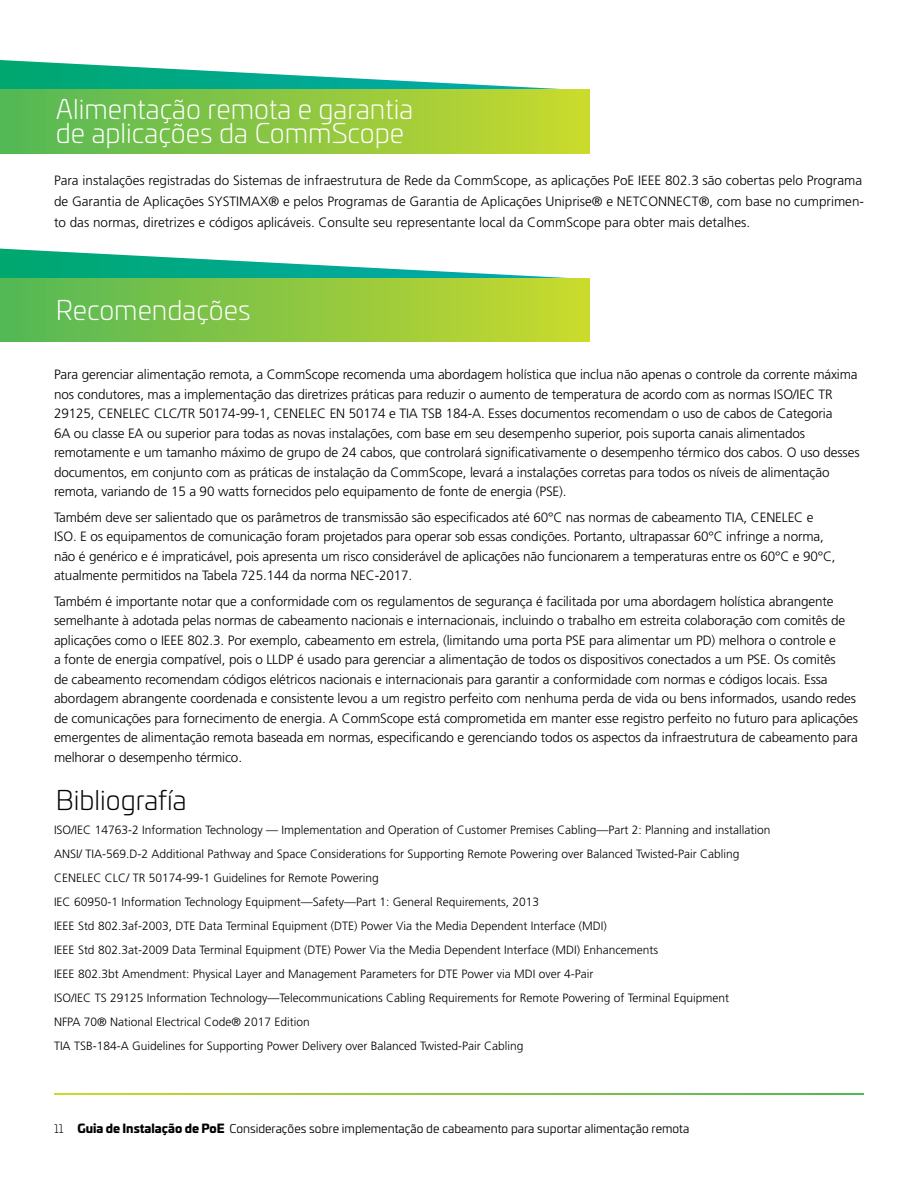
<style>
.page{position:relative;width:918px;height:1188px;background:#fff}
.page>*{position:absolute;margin:0;border:0;box-sizing:border-box;transform-origin:0 0}
.t1{font:300 27px/24px "Univia Pro";color:#fff}
.t2{font:300 27px "Univia Pro";color:#000}
.t3{font:300 13.5px/19.5px "Frutiger LT Std";letter-spacing:-.01em;color:#000}
.t4{font:300 12px/24px "Frutiger LT Std";color:#000}
.t5{font:12px "Univia Pro";color:#000}
.s1{font-weight:300}
.s2{font-weight:900}
</style>
<div class="page">
<svg style="left:54px;top:1093px;width:810px;height:2px"></svg>
<svg style="left:0;top:60px;width:590px;height:30px"></svg>
<div style="left:0;top:90px;width:590px;height:63px;background:linear-gradient(to right,#53b756,#c9d92d)"></div>
<svg style="left:0;top:249px;width:568px;height:29px"></svg>
<div style="left:0;top:278px;width:590px;height:64px;background:linear-gradient(to right,#53b756,#c9d92d)"></div>
<h1 class="t1" style="left:56px;top:96px;width:359px">Alimentação remota e garantia de aplicações da CommScope</h1>
<p class="t3" style="left:54px;top:170px;width:812px;line-height:21px">Para instalações registradas do Sistemas de infraestrutura de Rede da CommScope, as aplicações PoE IEEE 802.3 são cobertas pelo Programa de Garantia de Aplicações SYSTIMAX® e pelos Programas de Garantia de Aplicações Uniprise® e NETCONNECT®, com base no cumprimen&shy;to das normas, diretrizes e códigos aplicáveis. Consulte seu representante local da CommScope para obter mais detalhes.</p>
<h1 class="t1" style="left:56px;top:297px;width:196px">Recomendações</h1>
<p class="t3" style="left:54px;top:365px;width:807px">Para gerenciar alimentação remota, a CommScope recomenda uma abordagem holística que inclua não apenas o controle da corrente máxima nos condutores, mas a implementação das diretrizes práticas para reduzir o aumento de temperatura de acordo com as normas ISO/IEC TR 29125, CENELEC CLC/TR 50174-99-1, CENELEC EN 50174 e TIA TSB 184-A. Esses documentos recomendam o uso de cabos de Categoria<br>6A ou classe EA ou superior para todas as novas instalações, com base em seu desempenho superior, pois suporta canais alimentados remotamente e um tamanho máximo de grupo de 24 cabos, que controlará significativamente o desempenho térmico dos cabos. O uso desses documentos, em conjunto com as práticas de instalação da CommScope, levará a instalações corretas para todos os níveis de alimentação remota, variando de 15 a 90 watts fornecidos pelo equipamento de fonte de energia (PSE).</p>
<p class="t3" style="left:54px;top:507px;width:783px">Também deve ser salientado que os parâmetros de transmissão são especificados até 60°C nas normas de cabeamento TIA, CENELEC e ISO. E os equipamentos de comunicação foram projetados para operar sob essas condições. Portanto, ultrapassar 60°C infringe a norma, não é genérico e é impraticável, pois apresenta um risco considerável de aplicações não funcionarem a temperaturas entre os 60°C e 90°C, atualmente permitidos na Tabela 725.144 da norma NEC-2017.</p>
<p class="t3" style="left:54px;top:591px;width:806px">Também é importante notar que a conformidade com os regulamentos de segurança é facilitada por uma abordagem holística abrangente semelhante à adotada pelas normas de cabeamento nacionais e internacionais, incluindo o trabalho em estreita colaboração com comitês de aplicações como o IEEE 802.3. Por exemplo, cabeamento em estrela, (limitando uma porta PSE para alimentar um PD) melhora o controle e<br>a fonte de energia compatível, pois o LLDP é usado para gerenciar a alimentação de todos os dispositivos conectados a um PSE. Os comitês<br>de cabeamento recomendam códigos elétricos nacionais e internacionais para garantir a conformidade com normas e códigos locais. Essa abordagem abrangente coordenada e consistente levou a um registro perfeito com nenhuma perda de vida ou bens informados, usando redes de comunicações para fornecimento de energia. A CommScope está comprometida em manter esse registro perfeito no futuro para aplicações emergentes de alimentação remota baseada em normas, especificando e gerenciando todos os aspectos da infraestrutura de cabeamento para melhorar o desempenho térmico.</p>
<h1 class="t2" style="left:56px;top:781px;width:132px">Bibliografía</h1>
<p class="t4" style="left:54px;top:818px;width:718px">ISO/IEC 14763-2 Information Technology — Implementation and Operation of Customer Premises Cabling—Part 2: Planning and installation ANSI/ TIA-569.D-2 Additional Pathway and Space Considerations for Supporting Remote Powering over Balanced Twisted-Pair Cabling CENELEC CLC/ TR 50174-99-1 Guidelines for Remote Powering<br>IEC 60950-1 Information Technology Equipment—Safety—Part 1: General Requirements, 2013<br>IEEE Std 802.3af-2003, DTE Data Terminal Equipment (DTE) Power Via the Media Dependent Interface (MDI)<br>IEEE Std 802.3at-2009 Data Terminal Equipment (DTE) Power Via the Media Dependent Interface (MDI) Enhancements<br>IEEE 802.3bt Amendment: Physical Layer and Management Parameters for DTE Power via MDI over 4-Pair<br>ISO/IEC TS 29125 Information Technology—Telecommunications Cabling Requirements for Remote Powering of Terminal Equipment<br>NFPA 70® National Electrical Code® 2017 Edition<br>TIA TSB-184-A Guidelines for Supporting Power Delivery over Balanced Twisted-Pair Cabling</p>
<p class="t5" style="left:54px;top:1120px;width:637px"><span class="s1">11</span> <span class="s2">Guia de Instalação de PoE</span> Considerações sobre implementação de cabeamento para suportar alimentação remota</p>
</div>
